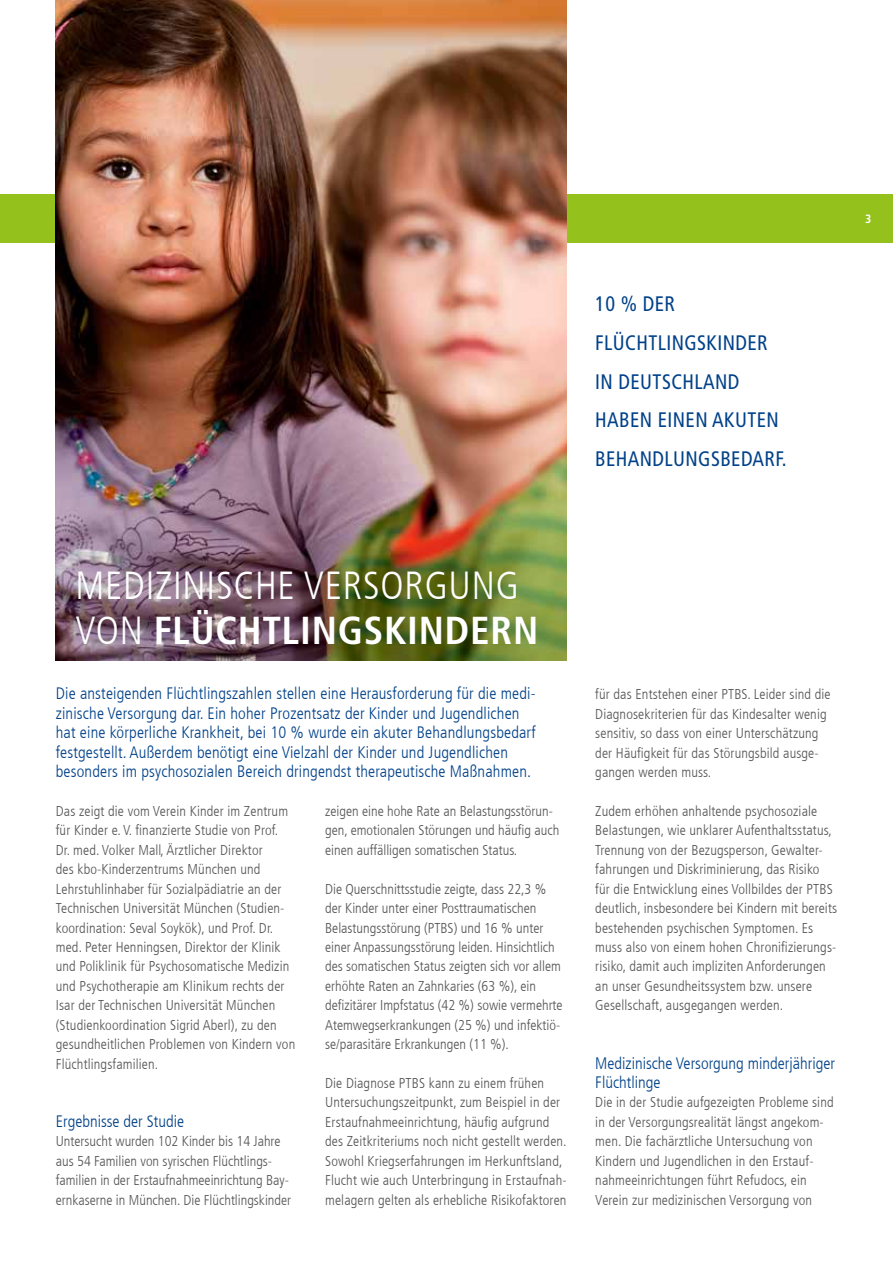
<style>
.page{position:relative;width:893px;height:1263px;background:#fff}
.page>*{position:absolute;margin:0;border:0;box-sizing:border-box;transform-origin:0 0}
.t1{font:300 condensed 39px/45px "Frutiger LT Com";letter-spacing:.02em;color:#fff}
.t2{font:condensed 21px/38.8px "Frutiger LT Com";letter-spacing:.02em;color:#004189;scale:.96 1}
.t3{font:300 condensed 16.5px/19.4px "Frutiger LT Com";letter-spacing:.01em;color:#004189}
.t4{font:300 condensed 14.25px/19.4px "Frutiger LT Com";letter-spacing:.01em;color:#565656}
.t5{font:700 condensed 12px "Frutiger LT Com";color:#fff}
.s1{font-weight:700}
</style>
<div class="page">
<div style="left:0;top:194px;width:893px;height:49px;background:#94c11c"></div>
<img style="left:56px;top:0;width:511px;height:661px">
<h2 class="t2" style="left:595px;top:284px;width:201px">10 % DER<br>FLÜCHTLINGSKINDER<br>IN DEUTSCHLAND<br>HABEN EINEN AKUTEN<br>BEHANDLUNGSBEDARF.</h2>
<p class="t5" style="left:865px;top:212px;width:8px">3</p>
<h1 class="t1" style="left:75px;top:563px;width:464px">MEDIZINISCHE VERSORGUNG<br>VON <span class="s1">FLÜCHTLINGSKINDERN</span></h1>
<p class="t3" style="left:56px;top:684px;width:481px">Die ansteigenden Flüchtlingszahlen stellen eine Herausforderung für die medi&shy;zinische Versorgung dar. Ein hoher Prozentsatz der Kinder und Jugendlichen hat eine körperliche Krankheit, bei 10 % wurde ein akuter Behandlungsbedarf festgestellt. Außerdem benötigt eine Vielzahl der Kinder und Jugendlichen besonders im psychosozialen Bereich dringendst therapeutische Maßnahmen.</p>
<p class="t4" style="left:56px;top:801px;width:241px">Das zeigt die vom Verein Kinder im Zentrum für Kinder e. V. finanzierte Studie von Prof.<br>Dr. med. Volker Mall, Ärztlicher Direktor<br>des kbo-Kinderzentrums München und Lehrstuhlinhaber für Sozialpädiatrie an der Technischen Universität München (Studien&shy;koordination: Seval Soykök), und Prof. Dr. med. Peter Henningsen, Direktor der Klinik und Poliklinik für Psychosomatische Medizin und Psychotherapie am Klinikum rechts der Isar der Technischen Universität München (Studienkoordination Sigrid Aberl), zu den gesundheitlichen Problemen von Kindern von Flüchtlingsfamilien.</p>
<p class="t4" style="left:325px;top:801px;width:236px">zeigen eine hohe Rate an Belastungsstörun&shy;gen, emotionalen Störungen und häufig auch einen auffälligen somatischen Status.</p>
<p class="t4" style="left:325px;top:879px;width:239px">Die Querschnittsstudie zeigte, dass 22,3 % der Kinder unter einer Posttraumatischen Belastungsstörung (PTBS) und 16 % unter einer Anpassungsstörung leiden. Hinsichtlich des somatischen Status zeigten sich vor allem erhöhte Raten an Zahnkaries (63 %), ein defizitärer Impfstatus (42 %) sowie vermehrte Atemwegserkrankungen (25 %) und infektiö&shy;se/parasitäre Erkrankungen (11 %).</p>
<p class="t4" style="left:325px;top:1073px;width:243px">Die Diagnose PTBS kann zu einem frühen Untersuchungszeitpunkt, zum Beispiel in der Erstaufnahmeeinrichtung, häufig aufgrund des Zeitkriteriums noch nicht gestellt werden.<br>Sowohl Kriegserfahrungen im Herkunftsland, Flucht wie auch Unterbringung in Erstaufnah&shy;melagern gelten als erhebliche Risikofaktoren</p>
<p class="t3" style="left:56px;top:1112px;width:130px">Ergebnisse der Studie</p>
<p class="t4" style="left:56px;top:1132px;width:237px">Untersucht wurden 102 Kinder bis 14 Jahre aus 54 Familien von syrischen Flüchtlings&shy;familien in der Erstaufnahmeeinrichtung Bay&shy;ernkaserne in München. Die Flüchtlingskinder</p>
<p class="t4" style="left:595px;top:685px;width:237px">für das Entstehen einer PTBS. Leider sind die Diagnosekriterien für das Kindesalter wenig sensitiv, so dass von einer Unterschätzung der Häufigkeit für das Störungsbild ausge&shy;gangen werden muss.</p>
<p class="t4" style="left:595px;top:801px;width:243px">Zudem erhöhen anhaltende psychosoziale Belastungen, wie unklarer Aufenthaltsstatus, Trennung von der Bezugsperson, Gewalter&shy;fahrungen und Diskriminierung, das Risiko für die Entwicklung eines Vollbildes der PTBS deutlich, insbesondere bei Kindern mit bereits bestehenden psychischen Symptomen. Es muss also von einem hohen Chronifizierungs&shy;risiko, damit auch impliziten Anforderungen an unser Gesundheitssystem bzw. unsere Gesellschaft, ausgegangen werden.</p>
<p class="t3" style="left:595px;top:1053px;width:241px">Medizinische Versorgung minderjähriger<br>Flüchtlinge</p>
<p class="t4" style="left:595px;top:1093px;width:240px">Die in der Studie aufgezeigten Probleme sind in der Versorgungsrealität längst angekom&shy;men. Die fachärztliche Untersuchung von Kindern und Jugendlichen in den Erstauf&shy;nahmeeinrichtungen führt Refudocs, ein Verein zur medizinischen Versorgung von</p>
</div>
